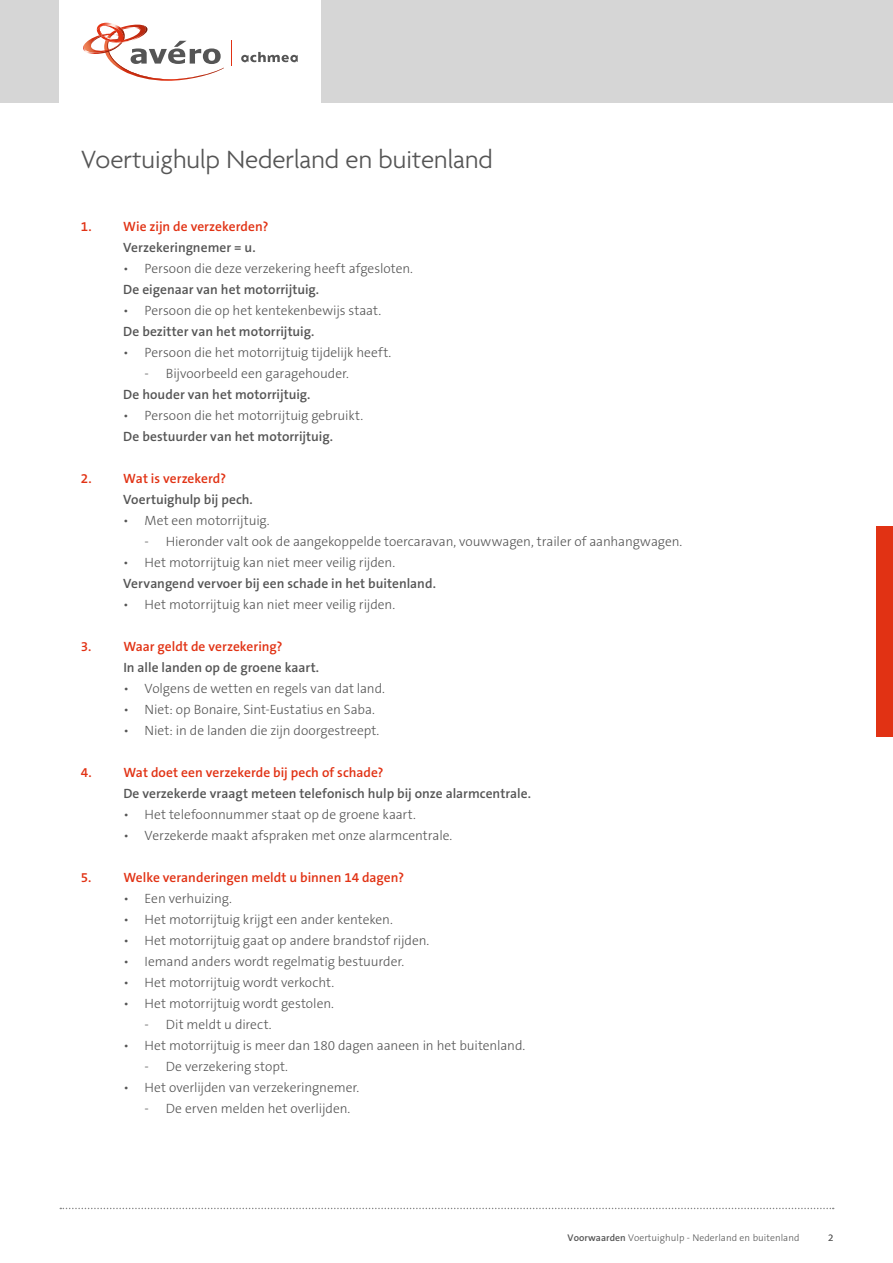
<style>
.page{position:relative;width:893px;height:1263px;background:#fff}
.page>*{position:absolute;margin:0;border:0;box-sizing:border-box;transform-origin:0 0}
.t1{font:300 27px "Agenda";color:#555}
.t2{font:300 13.5px "The Sans B3";letter-spacing:-.005em;color:#555}
.t3{font:600 13.5px "The Sans B6";letter-spacing:.005em;color:#555}
.t4{font:600 13.5px "The Sans B6";letter-spacing:.005em;color:#e13214}
.t5{font:300 9.75px "The Sans B3";letter-spacing:.005em;color:#555}
.s1{font-family:"The Sans B6";font-weight:600}
</style>
<div class="page">
<div style="left:0;top:0;width:893px;height:103px;background:#d6d6d6"></div>
<div style="left:60px;top:0;width:261px;height:103px;background:#fff"></div>
<svg style="left:241px;top:52px;width:57px;height:10px"></svg>
<svg style="left:83px;top:22px;width:141px;height:59px"></svg>
<svg style="left:231px;top:41px;width:1px;height:25px"></svg>
<svg style="left:60px;top:1208px;width:774px;height:1px"></svg>
<div style="left:876px;top:526px;width:17px;height:211px;background:#e13214"></div>
<h1 class="t1" style="left:81px;top:145px;width:413px">Voertuighulp Nederland en buitenland</h1>
<p class="t4" style="left:81px;top:219px;width:189px">1. Wie zijn de verzekerden?</p>
<p class="t3" style="left:123px;top:240px;width:134px">Verzekeringnemer = u.</p>
<p class="t2" style="left:123px;top:262px;width:291px">• Persoon die deze verzekering heeft afgesloten.</p>
<p class="t3" style="left:123px;top:282px;width:197px">De eigenaar van het motorrijtuig.</p>
<p class="t2" style="left:123px;top:304px;width:259px">• Persoon die op het kentekenbewijs staat.</p>
<p class="t3" style="left:123px;top:324px;width:193px">De bezitter van het motorrijtuig.</p>
<p class="t2" style="left:123px;top:346px;width:269px">• Persoon die het motorrijtuig tijdelijk heeft.</p>
<p class="t2" style="left:145px;top:367px;width:206px">- Bijvoorbeeld een garagehouder.</p>
<p class="t3" style="left:123px;top:387px;width:189px">De houder van het motorrijtuig.</p>
<p class="t2" style="left:123px;top:409px;width:241px">• Persoon die het motorrijtuig gebruikt.</p>
<p class="t3" style="left:123px;top:429px;width:211px">De bestuurder van het motorrijtuig.</p>
<p class="t4" style="left:81px;top:471px;width:147px">2. Wat is verzekerd?</p>
<p class="t3" style="left:123px;top:492px;width:131px">Voertuighulp bij pech.</p>
<p class="t2" style="left:123px;top:514px;width:148px">• Met een motorrijtuig.</p>
<p class="t2" style="left:145px;top:535px;width:539px">- Hieronder valt ook de aangekoppelde toercaravan, vouwwagen, trailer of aanhangwagen.</p>
<p class="t2" style="left:123px;top:556px;width:273px">• Het motorrijtuig kan niet meer veilig rijden.</p>
<p class="t3" style="left:123px;top:576px;width:314px">Vervangend vervoer bij een schade in het buitenland.</p>
<p class="t2" style="left:123px;top:598px;width:273px">• Het motorrijtuig kan niet meer veilig rijden.</p>
<p class="t4" style="left:81px;top:639px;width:203px">3. Waar geldt de verzekering?</p>
<p class="t3" style="left:123px;top:660px;width:197px">In alle landen op de groene kaart.</p>
<p class="t2" style="left:123px;top:682px;width:263px">• Volgens de wetten en regels van dat land.</p>
<p class="t2" style="left:123px;top:703px;width:253px">• Niet: op Bonaire, Sint-Eustatius en Saba.</p>
<p class="t2" style="left:123px;top:724px;width:258px">• Niet: in de landen die zijn doorgestreept.</p>
<p class="t4" style="left:81px;top:766px;width:304px">4. Wat doet een verzekerde bij pech of schade?</p>
<p class="t3" style="left:123px;top:787px;width:409px">De verzekerde vraagt meteen telefonisch hulp bij onze alarmcentrale.</p>
<p class="t2" style="left:123px;top:808px;width:294px">• Het telefoonnummer staat op de groene kaart.</p>
<p class="t2" style="left:123px;top:829px;width:331px">• Verzekerde maakt afspraken met onze alarmcentrale.</p>
<p class="t4" style="left:81px;top:871px;width:325px">5. Welke veranderingen meldt u binnen 14 dagen?</p>
<p class="t2" style="left:123px;top:892px;width:110px">• Een verhuizing.</p>
<p class="t2" style="left:123px;top:913px;width:271px">• Het motorrijtuig krijgt een ander kenteken.</p>
<p class="t2" style="left:123px;top:934px;width:307px">• Het motorrijtuig gaat op andere brandstof rijden.</p>
<p class="t2" style="left:123px;top:955px;width:282px">• Iemand anders wordt regelmatig bestuurder.</p>
<p class="t2" style="left:123px;top:976px;width:212px">• Het motorrijtuig wordt verkocht.</p>
<p class="t2" style="left:123px;top:997px;width:212px">• Het motorrijtuig wordt gestolen.</p>
<p class="t2" style="left:145px;top:1018px;width:129px">- Dit meldt u direct.</p>
<p class="t2" style="left:123px;top:1039px;width:404px">• Het motorrijtuig is meer dan 180 dagen aaneen in het buitenland.</p>
<p class="t2" style="left:145px;top:1060px;width:145px">- De verzekering stopt.</p>
<p class="t2" style="left:123px;top:1081px;width:237px">• Het overlijden van verzekeringnemer.</p>
<p class="t2" style="left:145px;top:1102px;width:207px">- De erven melden het overlijden.</p>
<p class="t5" style="left:568px;top:1233px;width:233px"><span class="s1">Voorwaarden</span> Voertuighulp - Nederland en buitenland</p>
<p class="t5" style="left:828px;top:1233px;width:7px">2</p>
</div>
